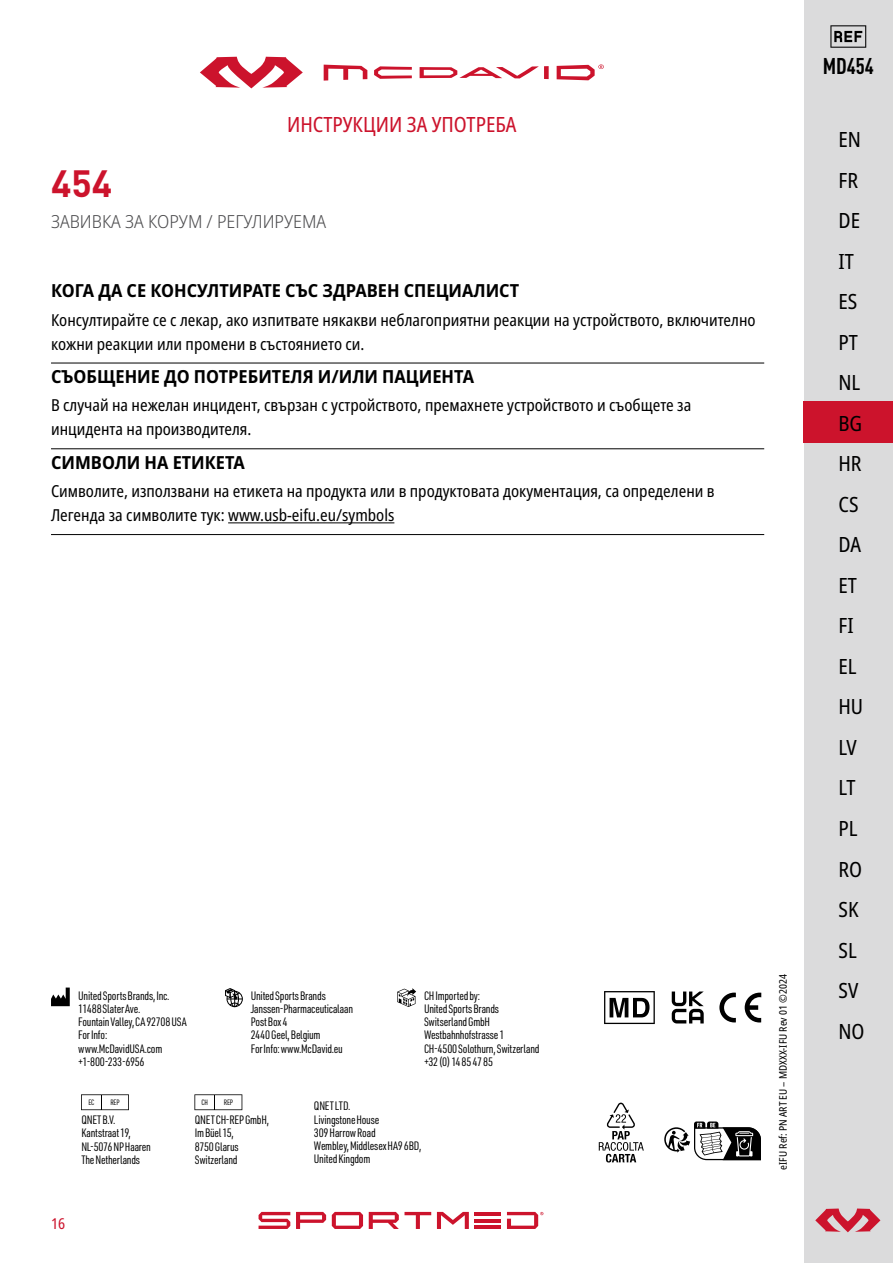
<style>
.page{position:relative;width:893px;height:1263px;background:#fff}
.page>*{position:absolute;margin:0;border:0;box-sizing:border-box;transform-origin:0 0}
.t1{font:700 37.5px "DINOT";color:#cc132c}
.t2{font:700 condensed 22.5px "DINOT";color:#000}
.t3{font:condensed 21px/40.5px "Noto Sans";color:#000}
.t4{font:condensed 21px "Noto Sans";color:#cc132c}
.t5{font:700 semi-condensed 18px "Noto Sans";color:#000}
.t6{font:300 semi-condensed 18px "Noto Sans";color:#4d4d4f}
.t7{font:condensed 16.5px/24px "Noto Sans";color:#000}
.t8{font:condensed 15px "Noto Sans";color:#cc132c}
.t9{font:12px/13.2px "URWDIN Cond";letter-spacing:-.015em;color:#000}
.t10{font:condensed 10.5px "Noto Sans";color:#000}
.t11{font:7.65px "URWDIN Cond";letter-spacing:-.04em;color:#000}
</style>
<div class="page">
<div style="left:804px;top:0;width:89px;height:1263px;background:#dbdbdc"></div>
<div style="left:804px;top:402px;width:89px;height:41px;background:#cc132c"></div>
<svg style="left:200px;top:57px;width:103px;height:31px"></svg>
<svg style="left:324px;top:65px;width:43px;height:16px"></svg>
<svg style="left:420px;top:66px;width:129px;height:13px"></svg>
<svg style="left:374px;top:66px;width:38px;height:13px"></svg>
<svg style="left:557px;top:64px;width:47px;height:16px"></svg>
<hr style="left:475px;top:1225px;width:26px;height:4px;background:#cc132c">
<hr style="left:475px;top:1219px;width:26px;height:3px;background:#cc132c">
<hr style="left:475px;top:1212px;width:26px;height:3px;background:#cc132c">
<svg style="left:259px;top:1212px;width:31px;height:17px"></svg>
<svg style="left:332px;top:1212px;width:31px;height:17px"></svg>
<svg style="left:369px;top:1212px;width:62px;height:17px"></svg>
<svg style="left:296px;top:1212px;width:30px;height:17px"></svg>
<svg style="left:437px;top:1212px;width:32px;height:17px"></svg>
<svg style="left:507px;top:1212px;width:36px;height:17px"></svg>
<svg style="left:815px;top:1208px;width:65px;height:24px"></svg>
<svg style="left:830px;top:25px;width:36px;height:23px"></svg>
<svg style="left:81px;top:1094px;width:48px;height:16px"></svg>
<svg style="left:194px;top:1094px;width:48px;height:16px"></svg>
<svg style="left:745px;top:993px;width:16px;height:29px"></svg>
<svg style="left:719px;top:992px;width:17px;height:30px"></svg>
<svg style="left:672px;top:991px;width:32px;height:32px"></svg>
<svg style="left:51px;top:987px;width:19px;height:19px"></svg>
<svg style="left:604px;top:991px;width:51px;height:33px"></svg>
<svg style="left:225px;top:988px;width:18px;height:19px"></svg>
<svg style="left:397px;top:988px;width:19px;height:19px"></svg>
<svg style="left:664px;top:1121px;width:97px;height:40px"></svg>
<svg style="left:599px;top:1103px;width:45px;height:59px"></svg>
<hr style="left:51px;top:363px;width:713px;height:1px;background:#000">
<hr style="left:51px;top:448px;width:713px;height:1px;background:#000">
<hr style="left:51px;top:534px;width:713px;height:1px;background:#000">
<hr style="left:228px;top:523px;width:166px;height:1px;background:#000">
<h1 class="t1" style="left:51px;top:159px;width:63px">454</h1>
<h3 class="t4" style="left:287px;top:110px;width:231px">ИНСТРУКЦИИ ЗА УПОТРЕБА</h3>
<h3 class="t6" style="left:51px;top:209px;width:277px">ЗАВИВКА ЗА КОРУМ / РЕГУЛИРУЕМА</h3>
<h3 class="t5" style="left:51px;top:278px;width:470px">КОГА ДА СЕ КОНСУЛТИРАТЕ СЪС ЗДРАВЕН СПЕЦИАЛИСТ</h3>
<h3 class="t7" style="left:51px;top:308px;width:706px">Консултирайте се с лекар, ако изпитвате някакви неблагоприятни реакции на устройството, включително кожни реакции или промени в състоянието си.</h3>
<h3 class="t5" style="left:51px;top:364px;width:424px">СЪОБЩЕНИЕ ДО ПОТРЕБИТЕЛЯ И/ИЛИ ПАЦИЕНТА</h3>
<h3 class="t7" style="left:51px;top:394px;width:642px">В случай на нежелан инцидент, свързан с устройството, премахнете устройството и съобщете за инцидента на производителя.</h3>
<h3 class="t5" style="left:51px;top:450px;width:195px">СИМВОЛИ НА ЕТИКЕТА</h3>
<h3 class="t7" style="left:51px;top:480px;width:665px">Символите, използвани на етикета на продукта или в продуктовата документация, са определени в<br>Легенда за символите тук: www.usb-eifu.eu/symbols</h3>
<p class="t9" style="left:78px;top:988px;width:110px">United Sports Brands, Inc.<br>11488 Slater Ave.<br>Fountain Valley, CA 92708 USA<br>For Info: www.McDavidUSA.com +1-800-233-6956</p>
<p class="t9" style="left:251px;top:988px;width:104px">United Sports Brands<br>Janssen-Pharmaceuticalaan<br>Post Box 4<br>2440 Geel, Belgium<br>For Info: www.McDavid.eu</p>
<p class="t9" style="left:424px;top:988px;width:117px">CH Imported by:<br>United Sports Brands<br>Switserland GmbH<br>Westbahnhofstrasse 1<br>CH-4500 Solothurn, Switzerland +32 (0) 14 85 47 85</p>
<p class="t11" style="left:88px;top:1097px;width:7px">EC</p>
<p class="t11" style="left:111px;top:1097px;width:10px">REP</p>
<p class="t9" style="left:81px;top:1113px;width:71px">QNET B.V.<br>Kantstraat 19,<br>NL-5076 NP Haaren<br>The Netherlands</p>
<p class="t11" style="left:202px;top:1097px;width:8px">CH</p>
<p class="t11" style="left:224px;top:1097px;width:10px">REP</p>
<p class="t9" style="left:314px;top:1099px;width:109px">QNET LTD.<br>Livingstone House<br>309 Harrow Road<br>Wembley, Middlesex HA9 6BD,<br>United Kingdom</p>
<p class="t9" style="left:195px;top:1113px;width:76px">QNET CH-REP GmbH,<br>Im Büel 15,<br>8750 Glarus<br>Switzerland</p>
<p class="t8" style="left:51px;top:1213px;width:16px">16</p>
<p class="t10" style="left:776px;top:1169px;width:197px;rotate:-90deg">eIFU Ref: PN ART EU – MDXXX-IFU Rev 01 ©2024</p>
<h2 class="t2" style="left:823px;top:53px;width:53px">MD454</h2>
<h3 class="t3" style="left:838px;top:120px;width:28px">EN<br>FR<br>DE<br>IT<br>ES<br>PT<br>NL<br>BG<br>HR<br>CS<br>DA<br>ET<br>FI<br>EL<br>HU<br>LV<br>LT<br>PL<br>RO<br>SK<br>SL<br>SV<br>NO</h3>
</div>
